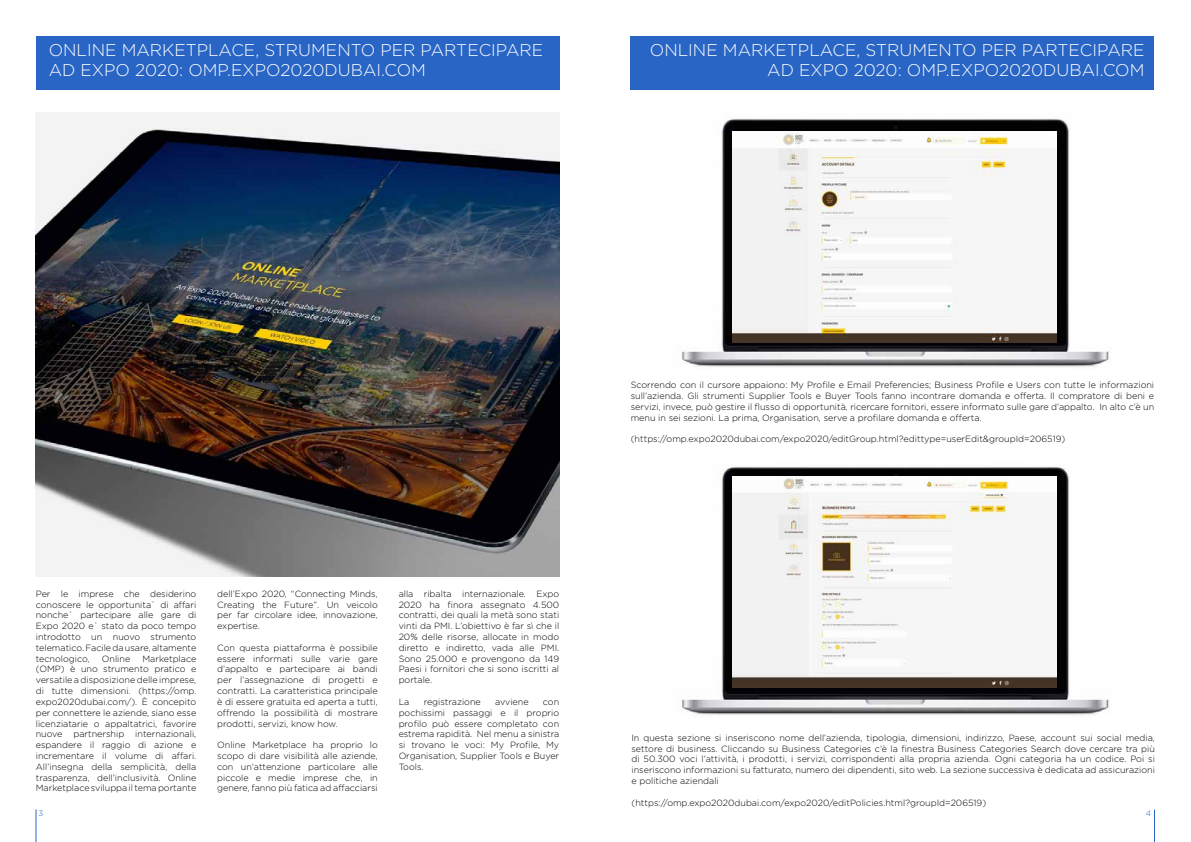
<style>
.page{position:relative;width:1191px;height:842px;background:#fff}
.page>*{position:absolute;margin:0;border:0;box-sizing:border-box;transform-origin:0 0}
.t1{font:300 17px/20px "Gotham";color:#fff;text-align:right}
.t2{font:300 9px/10.8px "Gotham";color:#000;text-align:justify}
.t3{font:300 8px "Gotham";color:#2965c5}
</style>
<div class="page">
<img style="left:682px;top:118px;width:427px;height:249px">
<img style="left:682px;top:466px;width:427px;height:249px">
<img style="left:36px;top:113px;width:523px;height:463px">
<div style="left:630px;top:36px;width:523px;height:53px;background:#2965c5"></div>
<hr style="left:36px;top:809px;width:1px;height:33px;background:#2965c5">
<hr style="left:1154px;top:810px;width:1px;height:32px;background:#2965c5">
<div style="left:36px;top:36px;width:523px;height:53px;background:#2965c5"></div>
<img style="left:732px;top:131px;width:324px;height:211px">
<img style="left:732px;top:476px;width:324px;height:211px">
<h1 class="t1" style="left:49px;top:40px;width:496px;text-align:left">ONLINE MARKETPLACE, STRUMENTO PER PARTECIPARE<br>AD EXPO 2020: OMP.EXPO2020DUBAI.COM</h1>
<h1 class="t1" style="left:650px;top:40px;width:496px">ONLINE MARKETPLACE, STRUMENTO PER PARTECIPARE<br>AD EXPO 2020: OMP.EXPO2020DUBAI.COM</h1>
<p class="t2" style="left:36px;top:588px;width:162px">Per le imprese che desiderino conoscere le opportunita` di affari nonche` partecipare alle gare di Expo 2020 e` stato da poco tempo introdotto un nuovo strumento telematico. Facile da usare, altamente tecnologico,</p>
<p class="t2" style="left:36px;top:653px;width:162px;text-indent:107px">Marketplace (OMP) è uno strumento pratico e versatile a disposizione delle imprese, di tutte dimensioni. (https://omp. expo2020dubai.com/). È concepito per connettere le aziende, siano esse licenziatarie o appaltatrici, favorire nuove partnership internazionali, espandere il raggio di azione e incrementare il volume di affari.<br>All’insegna della semplicità, della trasparenza, dell’inclusività. Online Marketplace sviluppa il tema portante</p>
<p class="t2" style="left:102px;top:653px;width:30px">Online</p>
<p class="t2" style="left:217px;top:588px;width:162px">dell’Expo 2020, “Connecting Minds, Creating the Future”. Un veicolo per far circolare idee, innovazione, expertise.</p>
<p class="t2" style="left:217px;top:642px;width:162px">Con questa piattaforma è possibile essere informati sulle varie gare d’appalto e partecipare ai bandi per l’assegnazione di progetti e contratti. La caratteristica principale è di essere gratuita ed aperta a tutti, offrendo la possibilità di mostrare prodotti, servizi, know how.</p>
<p class="t2" style="left:217px;top:739px;width:162px">Online Marketplace ha proprio lo scopo di dare visibilità alle aziende, con un’attenzione particolare alle piccole e medie imprese che, in genere, fanno più fatica ad affacciarsi</p>
<p class="t2" style="left:399px;top:588px;width:162px">alla ribalta internazionale. Expo 2020 ha finora assegnato 4.500 contratti, dei quali la metà sono stati vinti da PMI. L’obiettivo è far sì che il 20% delle risorse, allocate in modo diretto e indiretto, vada alle PMI.<br>Sono 25.000 e provengono da 149<br>Paesi i fornitori che si sono iscritti al portale.</p>
<p class="t2" style="left:399px;top:696px;width:12px">La</p>
<p class="t2" style="left:424px;top:696px;width:59px">registrazione</p>
<p class="t2" style="left:495px;top:696px;width:35px">avviene</p>
<p class="t2" style="left:399px;top:696px;width:162px;text-indent:144px">con pochissimi passaggi e il proprio profilo può essere completato con estrema rapidità. Nel menu a sinistra si trovano le voci: My Profile, My Organisation, Supplier Tools e Buyer Tools.</p>
<p class="t2" style="left:631px;top:380px;width:525px">Scorrendo con il cursore appaiono: My Profile e Email Preferencies; Business Profile e Users con tutte le informazioni sull’azienda. Gli strumenti Supplier Tools e Buyer Tools fanno incontrare domanda e offerta. Il compratore di beni e servizi, invece, può gestire il flusso di opportunità, ricercare fornitori, essere informato sulle gare d’appalto. In alto c’è un menu in sei sezioni. La prima, Organisation, serve a profilare domanda e offerta.</p>
<p class="t2" style="left:631px;top:434px;width:436px">(https://omp.expo2020dubai.com/expo2020/editGroup.html?edittype=userEdit&amp;groupId=206519)</p>
<p class="t2" style="left:631px;top:732px;width:525px">In questa sezione si inseriscono nome dell’azienda, tipologia, dimensioni, indirizzo, Paese, account sui social media, settore di business. Cliccando su Business Categories c’è la finestra Business Categories Search dove cercare tra più di 50.300 voci l’attività, i prodotti, i servizi, corrispondenti alla propria azienda. Ogni categoria ha un codice. Poi si inseriscono informazioni su fatturato, numero dei dipendenti, sito web. La sezione successiva è dedicata ad assicurazioni e politiche aziendali</p>
<p class="t2" style="left:631px;top:797px;width:356px">(https://omp.expo2020dubai.com/expo2020/editPolicies.html?groupId=206519)</p>
<p class="t3" style="left:39px;top:808px;width:6px">3</p>
<p class="t3" style="left:1145px;top:808px;width:7px">4</p>
</div>
